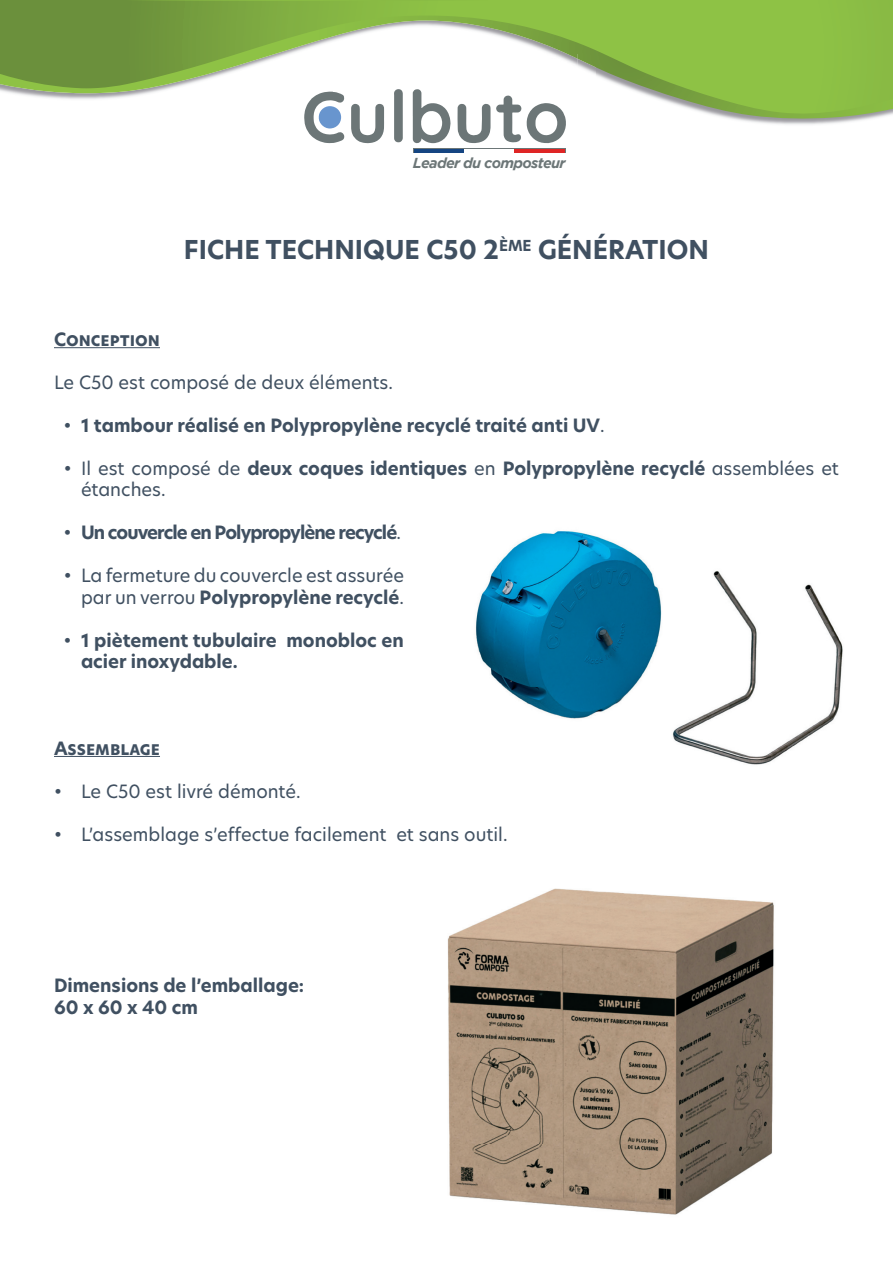
<style>
.page{position:relative;width:893px;height:1263px;background:#fff}
.page>*{position:absolute;margin:0;border:0;box-sizing:border-box;transform-origin:0 0}
.t1{font:700 25.5px "Hero New";color:#405061}
.t2{font:700 18px/21.6px "Hero New";color:#405061}
.t3{font:18px/21.6px "Hero New";color:#405061;text-align:right}
.t4{font:italic 700 14.4px "Gotham";letter-spacing:-.045em;color:#6c7677}
.s1{font-weight:400}
.s2{font-weight:700}
</style>
<div class="page">
<hr style="left:54px;top:347px;width:106px;height:1px;background:#405061">
<hr style="left:54px;top:756px;width:106px;height:1px;background:#405061">
<svg style="left:0;top:0;width:893px;height:119px"></svg>
<img style="left:316px;top:54px;width:261px;height:84px">
<svg style="left:567px;top:54px;width:10px;height:5px"></svg>
<img style="left:447px;top:888px;width:327px;height:327px">
<img style="left:475px;top:531px;width:368px;height:234px">
<div style="left:346px;top:61px;width:202px;height:96px;background:#fff"></div>
<svg style="left:413px;top:89px;width:38px;height:55px"></svg>
<svg style="left:304px;top:92px;width:40px;height:51px"></svg>
<svg style="left:351px;top:103px;width:33px;height:40px"></svg>
<svg style="left:457px;top:95px;width:109px;height:48px"></svg>
<svg style="left:394px;top:89px;width:9px;height:54px"></svg>
<div style="left:318px;top:106px;width:23px;height:23px;background:#6895ce;border-radius:50%"></div>
<svg style="left:413px;top:148px;width:153px;height:5px"></svg>
<hr style="left:414px;top:149px;width:51px;height:3px;background:#154582">
<hr style="left:465px;top:149px;width:50px;height:3px;background:#fff">
<hr style="left:515px;top:149px;width:50px;height:3px;background:#df2525">
<p class="t4" style="left:413px;top:155px;width:154px">Leader du composteur</p>
<h1 class="t1" style="left:184px;top:233px;width:527px">FICHE TECHNIQUE C50 2<sup>ÈME</sup> GÉNÉRATION</h1>
<p class="t2" style="left:54px;top:328px;width:107px">CONCEPTION</p>
<p class="t3" style="left:54px;top:371px;width:340px">Le C50 est composé de deux éléments.</p>
<p class="t2" style="left:64px;top:415px;width:542px">• 1 tambour réalisé en Polypropylène recyclé traité anti UV<span class="s1">.</span></p>
<p class="t2" style="left:81px;top:457px;width:759px;text-indent:-17px"><span class="s1">• Il est composé de</span> deux coques identiques <span class="s1">en</span> Polypropylène recyclé <span class="s1">assemblées et étanches.</span></p>
<p class="t2" style="left:64px;top:522px;width:338px">• Un couvercle en Polypropylène recyclé<span class="s1">.</span></p>
<p class="t3" style="left:64px;top:564px;width:341px">• La fermeture du couvercle est assurée par un verrou <span class="s2">Polypropylène recyclé</span>.</p>
<p class="t2" style="left:81px;top:629px;width:324px;text-indent:-17px">• 1 piètement tubulaire monobloc en acier inoxydable.</p>
<p class="t2" style="left:54px;top:737px;width:108px">ASSEMBLAGE</p>
<p class="t3" style="left:54px;top:780px;width:248px">• Le C50 est livré démonté.</p>
<p class="t3" style="left:54px;top:823px;width:455px">• L’assemblage s’effectue facilement et sans outil.</p>
<p class="t2" style="left:54px;top:975px;width:252px">Dimensions de l’emballage:<br>60 x 60 x 40 cm</p>
</div>
